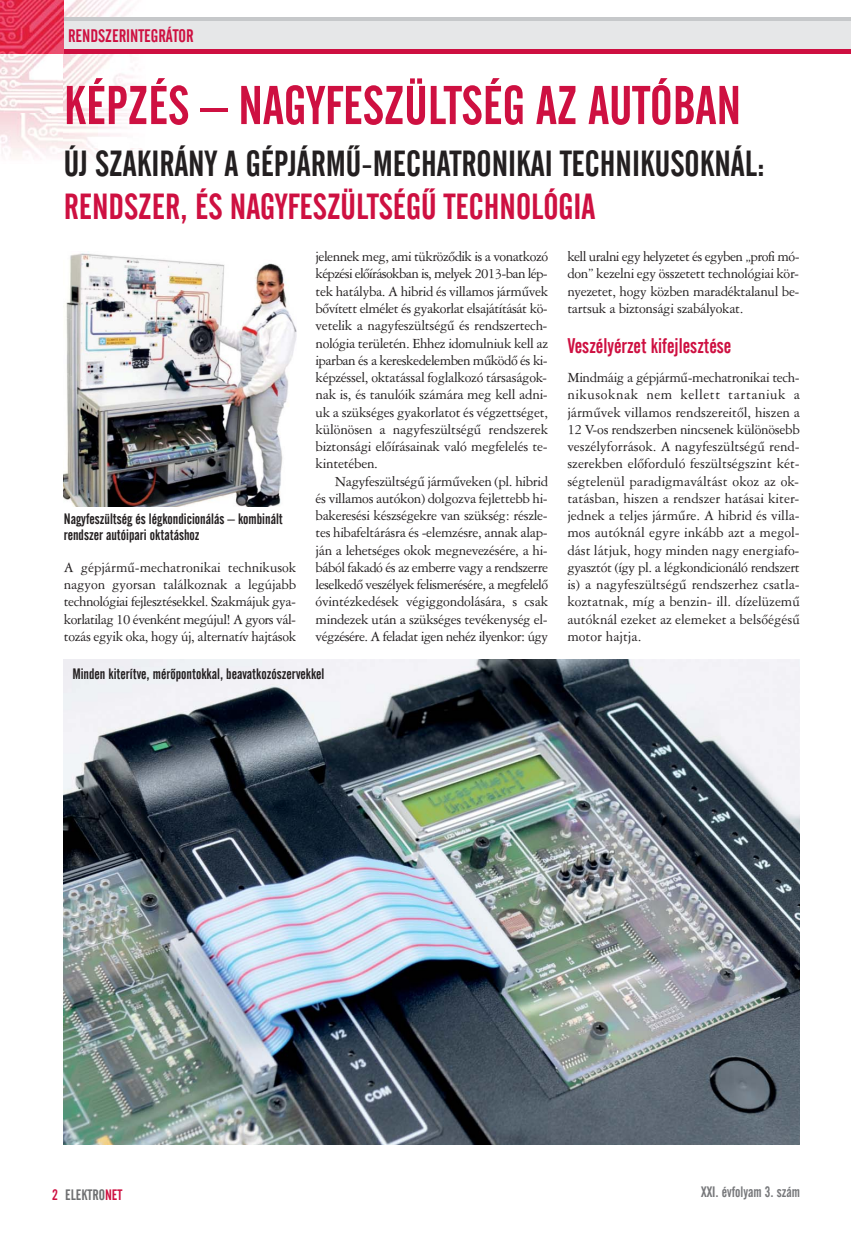
<style>
.page{position:relative;width:851px;height:1234px;background:#fff}
.page>*{position:absolute;margin:0;border:0;box-sizing:border-box;transform-origin:0 0}
.t1{font:54px "Alternate Gothic 2 HU Normal";color:#ce1041}
.t2{font:36px "Alternate Gothic 2 HU Normal";color:#231f20}
.t3{font:36px "Alternate Gothic 2 HU Normal";color:#ce1041}
.t4{font:21px "Alternate Gothic 2 HU Normal";color:#ce1041}
.t5{font:18px "Alternate Gothic 2 HU Normal";color:#ce1041}
.t6{font:15px/17.2px "Ameri Garamond HU Normal";letter-spacing:-.02em;color:#231f20;text-align:justify}
.t7{font:15px/16.5px "Alternate Gothic 2 HU Normal";color:#231f20}
.t8{font:15px "Alternate Gothic 2 HU Normal";color:#77787b}
.t9{font:15px "Alternate Gothic 2 HU Normal";color:#6d6e70}
.s1{color:#ce1041}
</style>
<div class="page">
<img style="left:0;top:53px;width:64px;height:61px">
<img style="left:0;top:114px;width:64px;height:44px">
<img style="left:64px;top:0;width:83px;height:155px">
<hr style="left:64px;top:17px;width:786px;height:4px;background:#c6c8ca">
<hr style="left:0;top:49px;width:850px;height:4px;background:#ce1041">
<div style="left:0;top:21px;width:850px;height:28px;background:#e6e7e8"></div>
<img style="left:0;top:0;width:64px;height:53px">
<img style="left:64px;top:251px;width:232px;height:255px">
<img style="left:64px;top:659px;width:735px;height:484px">
<p class="t5" style="left:68px;top:29px;width:127px">RENDSZERINTEGRÁTOR</p>
<h1 class="t1" style="left:64px;top:86px;width:678px">KÉPZÉS — NAGYFESZÜLTSÉG AZ AUTÓBAN</h1>
<h2 class="t2" style="left:64px;top:150px;width:702px">ÚJ SZAKIRÁNY A GÉPJÁRMÛ-MECHATRONIKAI TECHNIKUSOKNÁL:</h2>
<h2 class="t3" style="left:64px;top:194px;width:533px">RENDSZER, ÉS NAGYFESZÜLTSÉGÛ TECHNOLÓGIA</h2>
<p class="t7" style="left:64px;top:511px;width:220px">Nagyfeszültség és légkondicionálás — kombinált rendszer autóipari oktatáshoz</p>
<p class="t6" style="left:64px;top:559px;width:234px">A gépjármû-mechatronikai technikusok nagyon gyorsan találkoznak a legújabb technológiai fejlesztésekkel. Szakmájuk gya&shy;korlatilag 10 évenként megújul! A gyors vál&shy;tozás egyik oka, hogy új, alternatív hajtások</p>
<p class="t6" style="left:315px;top:249px;width:234px">jelennek meg, ami tükrözôdik is a vonatkozó képzési elôírásokban is, melyek 2013-ban lép&shy;tek hatályba. A hibrid és villamos jármûvek bôvített elmélet és gyakorlat elsajátítását kö&shy;vetelik a nagyfeszültségû és rendszertech&shy;nológia területén. Ehhez idomulniuk kell az iparban és a kereskedelemben mûködô és ki&shy;képzéssel, oktatással foglalkozó társaságok&shy;nak is, és tanulóik számára meg kell adni&shy;uk a szükséges gyakorlatot és végzettséget, különösen a nagyfeszültségû rendszerek biztonsági elôírásainak való megfelelés te&shy;kintetében.</p>
<p class="t6" style="left:315px;top:473px;width:234px;text-indent:19px">Nagyfeszültségû jármûveken (pl. hibrid és villamos autókon) dolgozva fejlettebb hi&shy;bakeresési készségekre van szükség: részle&shy;tes hibafeltárásra és -elemzésre, annak alap&shy;ján a lehetséges okok megnevezésére, a hi&shy;bából fakadó és az emberre vagy a rendszerre leselkedô veszélyek felismerésére, a megfelelô óvintézkedések végiggondolására, s csak mindezek után a szükséges tevékenység el&shy;végzésére. A feladat igen nehéz ilyenkor: úgy</p>
<p class="t7" style="left:72px;top:666px;width:254px">Minden kiterítve, mérôpontokkal, beavatkozószervekkel</p>
<p class="t6" style="left:567px;top:249px;width:234px">kell uralni egy helyzetet és egyben „profi mó&shy;don” kezelni egy összetett technológiai kör&shy;nyezetet, hogy közben maradéktalanul be&shy;tartsuk a biztonsági szabályokat.</p>
<h3 class="t4" style="left:567px;top:338px;width:166px">Veszélyérzet kifejlesztése</h3>
<p class="t6" style="left:567px;top:370px;width:234px">Mindmáig a gépjármû-mechatronikai tech&shy;nikusoknak nem kellett tartaniuk a jármûvek villamos rendszereitôl, hiszen a 12 V-os rendszerben nincsenek különösebb veszélyforrások. A nagyfeszültségû rend&shy;szerekben elôforduló feszültségszint két&shy;ségtelenül paradigmaváltást okoz az ok&shy;tatásban, hiszen a rendszer hatásai kiter&shy;jednek a teljes jármûre. A hibrid és villa&shy;mos autóknál egyre inkább azt a megol&shy;dást látjuk, hogy minden nagy energiafo&shy;gyasztót (így pl. a légkondicionáló rendszert is) a nagyfeszültségû rendszerhez csatla&shy;koztatnak, míg a benzin- ill. dízelüzemû autóknál ezeket az elemeket a belsôégésû motor hajtja.</p>
<p class="t9" style="left:52px;top:1188px;width:72px"><span class="s1">2</span> ELEKTRO<span class="s1">NET</span></p>
<p class="t8" style="left:701px;top:1186px;width:100px">XXI. évfolyam 3. szám</p>
</div>
